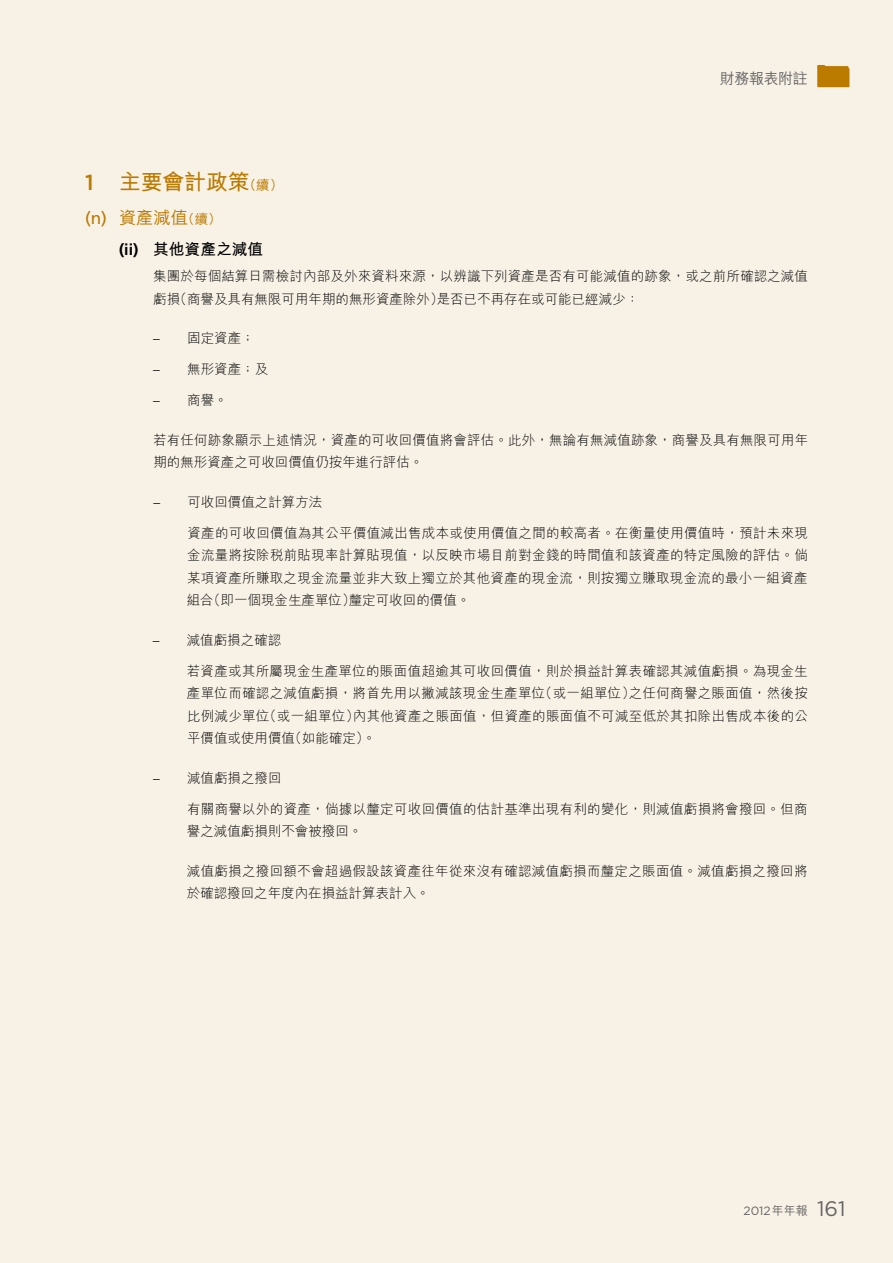
<style>
.page{position:relative;width:893px;height:1263px;background:#f8f2e6}
.page>*{position:absolute;margin:0;border:0;box-sizing:border-box;transform-origin:0 0}
.t1{font:700 21.75px "M Hei HK";color:#bb7a00}
.t2{font:500 17.25px "M Hei HK";color:#bb7a00}
.t3{font:700 15.75px "M Hei HK";color:#000}
.t4{font:500 15px "M Hei HK";letter-spacing:-.025em;color:#666464}
.t5{font:300 13.5px/22.5px "M Hei HK";letter-spacing:.01em;color:#000}
.t6{font:12px "Gotham";color:#666464}
.s1{font-family:"Gotham";font-weight:500}
.s2{font-weight:500;font-size:13.5px}
.s3{font-family:"Frutiger";font-weight:400}
.s4{font-size:13.5px}
.s5{font-family:"Frutiger"}
.s6{font-family:"M Hei HK";font-weight:500}
.s7{font-size:21px}
</style>
<div class="page">
<svg style="left:817px;top:65px;width:31px;height:3px"></svg>
<div style="left:817px;top:68px;width:32px;height:19px;background:#bb7a00"></div>
<p class="t4" style="left:720px;top:67px;width:90px">財務報表附註</p>
<h1 class="t1" style="left:85px;top:166px;width:200px"><span class="s1">1</span> 主要會計政策<span class="s2">（續）</span></h1>
<p class="t2" style="left:85px;top:205px;width:138px"><span class="s3">(n)</span> 資產減值<span class="s4">（續）</span></p>
<p class="t3" style="left:119px;top:237px;width:146px"><span class="s5">(ii)</span> 其他資產之減值</p>
<p class="t5" style="left:153px;top:265px;width:656px">集團於每個結算日需檢討內部及外來資料來源，以辨識下列資產是否有可能減值的跡象，或之前所確認之減值虧損（商譽及具有無限可用年期的無形資產除外）是否已不再存在或可能已經減少：</p>
<p class="t5" style="left:153px;top:327px;width:103px"><span class="s5">–</span> 固定資產；</p>
<p class="t5" style="left:153px;top:358px;width:117px"><span class="s5">–</span> 無形資產；及</p>
<p class="t5" style="left:153px;top:389px;width:76px"><span class="s5">–</span> 商譽。</p>
<p class="t5" style="left:153px;top:428px;width:656px">若有任何跡象顯示上述情況，資產的可收回價值將會評估。此外，無論有無減值跡象，商譽及具有無限可用年期的無形資產之可收回價值仍按年進行評估。</p>
<p class="t5" style="left:153px;top:490px;width:171px"><span class="s5">–</span> 可收回價值之計算方法</p>
<p class="t5" style="left:187px;top:521px;width:623px;text-align:justify">資產的可收回價值為其公平價值減出售成本或使用價值之間的較高者。在衡量使用價值時，預計未來現金流量將按除稅前貼現率計算貼現值，以反映市場目前對金錢的時間值和該資產的特定風險的評估。倘某項資產所賺取之現金流量並非大致上獨立於其他資產的現金流，則按獨立賺取現金流的最小一組資產組合（即一個現金生產單位）釐定可收回的價值。</p>
<p class="t5" style="left:153px;top:628px;width:130px"><span class="s5">–</span> 減值虧損之確認</p>
<p class="t5" style="left:187px;top:659px;width:623px;text-align:justify">若資產或其所屬現金生產單位的賬面值超逾其可收回價值，則於損益計算表確認其減值虧損。為現金生產單位而確認之減值虧損，將首先用以撇減該現金生產單位（或一組單位）之任何商譽之賬面值，然後按比例減少單位（或一組單位）內其他資產之賬面值，但資產的賬面值不可減至低於其扣除出售成本後的公平價值或使用價值（如能確定）。</p>
<p class="t5" style="left:153px;top:766px;width:130px"><span class="s5">–</span> 減值虧損之撥回</p>
<p class="t5" style="left:187px;top:797px;width:622px">有關商譽以外的資產，倘據以釐定可收回價值的估計基準出現有利的變化，則減值虧損將會撥回。但商譽之減值虧損則不會被撥回。</p>
<p class="t5" style="left:187px;top:859px;width:622px">減值虧損之撥回額不會超過假設該資產往年從來沒有確認減值虧損而釐定之賬面值。減值虧損之撥回將於確認撥回之年度內在損益計算表計入。</p>
<p class="t6" style="left:743px;top:1203px;width:104px">2012<span class="s6">年年報</span> <span class="s7">161</span></p>
</div>
